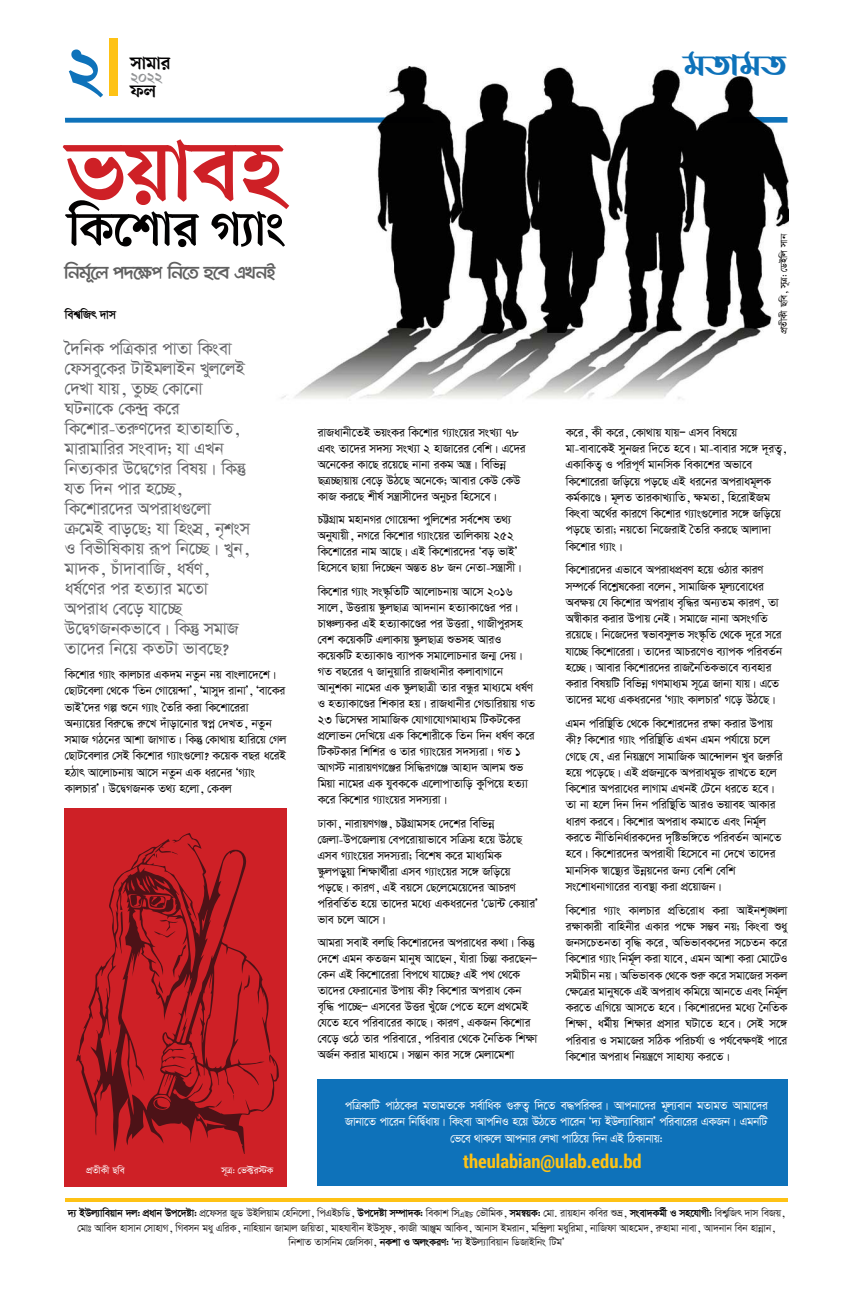
<style>
.page{position:relative;width:855px;height:1316px;background:#fff}
.page>*{position:absolute;margin:0;border:0;box-sizing:border-box;transform-origin:0 0}
.t1{font:700 67.5px "Shurjo Web";color:#0e72ba}
.t2{font:35px "Shorif Shishir ANSI V2";color:#0e72ba}
.t3{font:700 22.12px "Kongsho MJ";color:#606060}
.t4{font:20px/20px "Sutonny MJ";color:#626366}
.t5{font:700 18.75px "Roboto Condensed";color:#fec215}
.t6{font:700 18.75px "Shurjo Web";color:#020102}
.t7{font:700 15px "Shurjo Web";color:#939597}
.t8{font:13.75px/16.2px "Sutonny MJ";color:#020101}
.t9{font:13.75px/16.5px "Sutonny MJ";letter-spacing:-.015em;color:#fff;text-align:center}
.t10{font:700 13.75px "Sutonny MJ";color:#020101}
.t11{font:12.12px/14.5px "Sutonny MJ";letter-spacing:-.01em;color:#221f1f;text-align:center}
.t12{font:11.25px "Sutonny MJ";color:#020101}
.t13{font:11.25px "Sutonny MJ";color:#fff}
.s1{font-weight:700;color:#020101}
.s2{color:#020101}
</style>
<div class="page">
<div style="left:109px;top:38px;width:9px;height:57px;background:#fec215"></div>
<hr style="left:65px;top:1198px;width:723px;height:4px;background:#fec215">
<div style="left:317px;top:1079px;width:471px;height:107px;background:#0e72ba"></div>
<svg style="left:63px;top:117px;width:98px;height:130px"></svg>
<img style="left:161px;top:67px;width:627px;height:332px">
<div style="left:65px;top:808px;width:222px;height:378px;background:#ce2026"></div>
<svg style="left:76px;top:833px;width:203px;height:321px"></svg>
<svg style="left:244px;top:974px;width:6px;height:16px"></svg>
<svg style="left:172px;top:852px;width:6px;height:2px"></svg>
<svg style="left:173px;top:944px;width:13px;height:33px"></svg>
<svg style="left:154px;top:920px;width:24px;height:18px"></svg>
<svg style="left:158px;top:980px;width:5px;height:14px"></svg>
<svg style="left:119px;top:911px;width:4px;height:43px"></svg>
<svg style="left:154px;top:1099px;width:13px;height:11px"></svg>
<svg style="left:149px;top:896px;width:17px;height:12px"></svg>
<h1 class="t1" style="left:67px;top:28px;width:35px">২</h1>
<h3 class="t6" style="left:131px;top:52px;width:42px">সামার</h3>
<p class="t7" style="left:131px;top:68px;width:33px">২০২২</p>
<h3 class="t6" style="left:131px;top:79px;width:27px">ফল</h3>
<h2 class="t2" style="left:683px;top:45px;width:105px">gZvgZ</h2>
<h3 class="t3" style="left:65px;top:261px;width:212px">wbg©~‡j c`‡¶c wb‡Z n‡e GLbB</h3>
<p class="t10" style="left:65px;top:307px;width:52px">WEK^WRR `VM</p>
<p class="t4" style="left:65px;top:340px;width:191px">ˆ`WBK CWÎKVI CVZV WKSEV †DMEY‡KI UVBGJVBB LYJ‡JB †`LV HVQ, ZZ”Q †KV‡BV<br>NUBV‡K †K›`ªK‡I<br>WK‡KVI-ZIÆY‡`I NVZVNVWZ,<br>GVIVGVWII MSEV`; HV GLB<br>WBZ¨KVI D‡Ø‡MI WELQ| WKŠ‘<br>HZ W`B CVI N‡”Q,<br>WK‡KVI‡`I ACIVA¸‡JV<br>Μ‡GB EVO‡Q; HV WNSMÖ, B„KSM<br>I WEFXWLKVQ IƑC WB‡”Q| LYB,<br>GV`K, PUV`VEVWR, AL©Y,<br>AL©‡YI CI NZ¨VI G‡ZV<br>ACIVA †E‡O HV‡”Q<br>D‡ØMRBKFV‡E| WKŠ‘MGVR<br>ZV‡`I WB‡Q KZUV FVE‡Q?</p>
<p class="t8" style="left:65px;top:667px;width:223px">WK‡KVI M¨VS KVJPVI GK`G BZZB BQ EVSJV‡`‡K| †QVU‡EJV †_‡K ÔWZB †MV‡Q›`VÕ, ÔGVMY` IVBVÕ, ÔEV‡KI FVBÕ‡`I MÍ Ï‡B M¨VS ˆZWI KIV WK‡KV‡IIV AB¨V‡QI WEIÆ‡× IÆ‡L `UVOV‡BVI ¯^CŒ†`LZ, BZZB MGVR MV‡BI AVKV RVMVZ| WKŠ‘†KV_VQ NVWI‡Q †MJ †QVU‡EJVI †MB WK‡KVI M¨VS¸‡JV? K‡QK EQI A‡IB NVVR AV‡JVPBVQ AV‡M BZZB GK AI‡BI ÔM¨VS KVJPVIÕ| D‡ØMRBK Z_¨ N‡JV, †KEJ</p>
<p class="t13" style="left:86px;top:1164px;width:40px">CÖZXKX QWE</p>
<p class="t13" style="left:221px;top:1164px;width:53px">M~Î: †F±I÷K</p>
<p class="t12" style="left:778px;top:333px;width:102px;rotate:-90deg">CÖZXKXQWE, M~Î: †WBWJ MVB</p>
<p class="t8" style="left:318px;top:425px;width:209px">IVRAVBX‡ZB FQSKI WK‡KVI M¨VS‡QI MSL¨V 78<br>GES ZV‡`I M`M¨ MSL¨V 2 NVRV‡II †EWK| G‡`I A‡B‡KI KV‡Q I‡Q‡Q BVBV IKG A¯¿| WEWFBŒ QÎ”QVQVQ †E‡O DV‡Q A‡B‡K; AVEVI †KD †KD KVR KI‡Q KXL©MŠ¿VMX‡`I ABYPI WN‡M‡E|</p>
<p class="t8" style="left:318px;top:513px;width:205px">PÆMÖVG GNVBMI †MV‡Q›`V CYWJ‡KI ME©‡KL Z_¨ ABYHVQX, BM‡I WK‡KVI M¨VS‡QI ZVWJKVQ 252<br>WK‡KV‡II BVG AV‡Q| GB WK‡KVI‡`I ÔEO FVBÕ WN‡M‡E QVQV W`‡”QB AŠÍZ 48 RB †BZV-MŠ¿VMX|</p>
<p class="t8" style="left:318px;top:584px;width:219px">WK‡KVI M¨VS MS¯‹…WZWU AV‡JVPBVQ AV‡M 2016<br>MV‡J, DËIVQ ¯‹ZJQVÎ AV`BVB NZ¨VKV‡ÐI CI| PVÂJ¨KI GB NZ¨VKV‡ÐI CI DËIV, MVRXCYIMN †EK K‡QKWU GJVKVQ ¯‹ZJQVÎ ÏFMN AVII K‡QKWU NZ¨VKVÐ E¨VCK MGV‡JVPBVI RB¥ †`Q| MZ EQ‡II 7 RVBYQVWI IVRAVBXI KJVEVMV‡B AVBYKKV BV‡GI GK ¯‹ZJQVÎX ZVI EÜZI GVA¨‡G AL©Y I NZ¨VKV‡ÐI WKKVI NQ| IVRAVBXI †MÛVWIQVQ MZ 23 WW‡M¤^I MVGVWRK †HVMV‡HVMGVA¨G WUKU‡KI CÖ‡JVFB †`WL‡Q GK WK‡KVIX‡K WZB W`B AL©Y K‡I WUKUKVI WKWKI I ZVI M¨VS‡QI M`M¨IV| MZ 1<br>AVM÷ BVIVQYM‡ÄI WMW×IM‡Ä AVNV` AVJG ÏF WGQV BV‡GI GK HYEK‡K G‡JVCVZVWO KZWC‡Q NZ¨V K‡I WK‡KVI M¨VS‡QI M`M¨IV|</p>
<p class="t8" style="left:318px;top:816px;width:221px">XVKV, BVIVQYMÄ, PÆMÖVGMN †`‡KI WEWFBŒ †RJV-DC‡RJVQ †EC‡IVQVFV‡E MWΜQ N‡Q DV‡Q GME M¨VS‡QI M`M¨IV; WE‡KL K‡I GVA¨WGK ¯‹ZJCOYQV WK¶V_©XIV GME M¨VS‡QI M‡½ RWO‡Q CO‡Q| KVIY, GB EQ‡M †Q‡J‡G‡Q‡`I AVPIY CWIEWZ©Z N‡Q ZV‡`I G‡A¨ GKAI‡BI Ô†WV›U †KQVIÕ FVE P‡J AV‡M|</p>
<p class="t8" style="left:318px;top:935px;width:224px">AVGIV MEVB EJWQ WK‡KVI‡`I ACIV‡AI K_V| WKŠ‘ †`‡K GGB KZRB GVBYL AV‡QB, HUVIV WPŠÍV KI‡QBÑ †KB GB WK‡KV‡IIV WEC‡_ HV‡”Q? GB C_ †_‡K ZV‡`I †DIV‡BVI DCVQ KX? WK‡KVI ACIVA †KB E„W× CV‡”QÑ GM‡EI DËI LYU‡R †C‡Z N‡J CÖ_‡GB †H‡Z N‡E CWIEV‡II KV‡Q| KVIY, GKRB WK‡KVI †E‡O I‡V ZVI CWIEV‡I, CWIEVI †_‡K ˆBWZK WK¶V AR©B KIVI GVA¨‡G| MŠÍVB KVI M‡½ †GJV‡GKV</p>
<p class="t8" style="left:566px;top:425px;width:222px">K‡I, KX K‡I, †KV_VQ HVQÑ GME WEL‡Q GV-EVEV‡KB MYBRI W`‡Z N‡E| GV-EVEVI M‡½ `~IZ¡, GKVWKZ¡I CWIC~Y©GVBWMK WEKV‡KI AFV‡E WK‡KV‡IIV RWO‡Q CO‡Q GB AI‡BI ACIVAG~JK KG©KV‡Ð| G~JZ ZVIKVL¨VWZ, ¶GZV, WN‡IVBRG WKSEV A‡_©I KVI‡Y WK‡KVI M¨VS¸‡JVI M‡½ RWO‡Q CO‡Q ZVIV; BQ‡ZV WB‡RIVB ˆZWI KI‡Q AVJV`V WK‡KVI M¨VS|</p>
<p class="t8" style="left:566px;top:563px;width:218px">WK‡KVI‡`I GFV‡E ACIVACÖEY N‡Q IVVI KVIY M¤Ú‡K©WE‡KØL‡KIV E‡JB, MVGVWRK G~J¨‡EV‡AI AE¶Q †H WK‡KVI ACIVA E„W×I AB¨ZG KVIY, ZV A¯^XKVI KIVI DCVQ †BB| MGV‡R BVBV AMSMWZ I‡Q‡Q| WB‡R‡`I ¯^FVEMYJF MS¯‹…WZ †_‡K `~‡I M‡I HV‡”Q WK‡KV‡IIV| ZV‡`I AVPI‡YI E¨VCK CWIEZ©B N‡”Q| AVEVI WK‡KVI‡`I IVR‰BWZKFV‡E E¨ENVI KIVI WELQWU WEWFBŒMYGVA¨G M~‡Î RVBV HVQ| G‡Z ZV‡`I G‡A¨ GKAI‡BI ÔM¨VS KVJPVIÕ M‡O DV‡Q|</p>
<p class="t8" style="left:566px;top:716px;width:218px">GGB CWIW¯’WZ †_‡K WK‡KVI‡`I I¶V KIVI DCVQ KX? WK‡KVI M¨VS CWIW¯’WZ GLB GGB CH©V‡Q P‡J †M‡Q †H, GI WBQŠ¿‡Y MVGVWRK AV‡›`VJB LYE RIÆWI N‡Q C‡O‡Q| GB CÖRB¥‡K ACIVAGY³ IVL‡Z N‡J WK‡KVI ACIV‡AI JVMVG GLBB †U‡B AI‡Z N‡E| ZV BV N‡J W`B W`B CWIW¯’WZ AVII FQVEN AVKVI AVIY KI‡E| WK‡KVI ACIVA KGV‡Z GES WBG~©J KI‡Z BXWZWBA©VIK‡`I `„WÓFW½‡Z CWIEZ©B AVB‡Z N‡E| WK‡KVI‡`I ACIVAX WN‡M‡E BV †`‡L ZV‡`I GVBWMK ¯^V‡¯’¨I DBŒQ‡BI RB¨ †EWK †EWK MS‡KVABVMV‡II E¨E¯’V KIV CÖ‡QVRB|</p>
<p class="t8" style="left:566px;top:903px;width:228px">WK‡KVI M¨VS KVJPVI CÖWZ‡IVA KIV AVBBK„•LJV IŸVKVIX EVWNBXI GKVI C‡¶ M¤¢E BQ; WKSEV ÏAY RBM‡PZBZV E„W× K‡I, AWFFVEK‡`I M‡PZB K‡I WK‡KVI M¨VS WBG©~J KIV HV‡E, GGB AVKV KIV †GV‡UI MGXPXB BQ| AWFFVEK †_‡K ÏIÆ K‡I MGV‡RI MKJ †¶‡ÎI GVBYL‡K GB ACIVA KWG‡Q AVB‡Z GES WBG©~J KI‡Z GWM‡Q AVM‡Z N‡E| WK‡KVI‡`I G‡A¨ ˆBWZK WK¶V, AG©XQ WK¶VI CÖMVI NUV‡Z N‡E| †MB M‡½ CWIEVI I MGV‡RI MWVK CWIPH©V I CH©‡E¶YB CV‡I WK‡KVI ACIVA WBQŠ¿‡Y MVNVH¨ KI‡Z|</p>
<p class="t9" style="left:345px;top:1098px;width:424px">CWÎKVWU CVV‡KI GZVGZ‡K ME©VWAK ¸IÆZ¡ W`‡Z E×CWIKI| AVCBV‡`I G~J¨EVB GZVGZ AVGV‡`I<br>RVBV‡Z CV‡IB WBWØ©AVQ| WKSEV AVCWBI N‡Q DV‡Z CV‡IB Ô`¨ BDJ¨VWEQVBÕ CWIEV‡II GKRB| GGBWU †F‡E _VK‡J AVCBVI †JLV CVWV‡Q W`B GB WVKVBVQ:</p>
<h3 class="t5" style="left:463px;top:1153px;width:180px">theulabian@ulab.edu.bd</h3>
<p class="t11" style="left:68px;top:1206px;width:719px"><span class="s1">`¨ BDJ¨VWEQVB `J: CÖAVB DC‡`ÓV:</span> CÖ‡DMI RYW DBWJQVG †NWB‡JV, WCGBPWW, <span class="s1">DC‡`ÓV M¤ÚV`K:</span> WEKVK WM<sub>GBP</sub> †FŠWGK, <span class="s1">MGŠ^QK:</span> †GV. IVQNVB KWEI ÏÅ, <span class="s1">MSEV`KG©X I MN‡HVMX:</span> WEK¦WRR `VM WERQ, †GVT AVWE` NVMVB †MVNVM, WMEMB GAYGWIK, BVWNQVB RVGVJ RWQZV, GVNHVEXB BDMYD, KVRX AVÄYG AVWKE, AVBVM BGIVB, GW›`ªJV GAYWIGV, BVWRDV AVN‡G`, IÆNVGV BVEV, AV`BVB WEB NVBŒVB,<br>WBKVZ ZVMWBG †RWMKV, <span class="s1">BKKV I AJSKIY:</span> <span class="s2">Ô`¨ BD</span>J¨VWEQVB WWRVBWBS WUGÕ</p>
</div>
